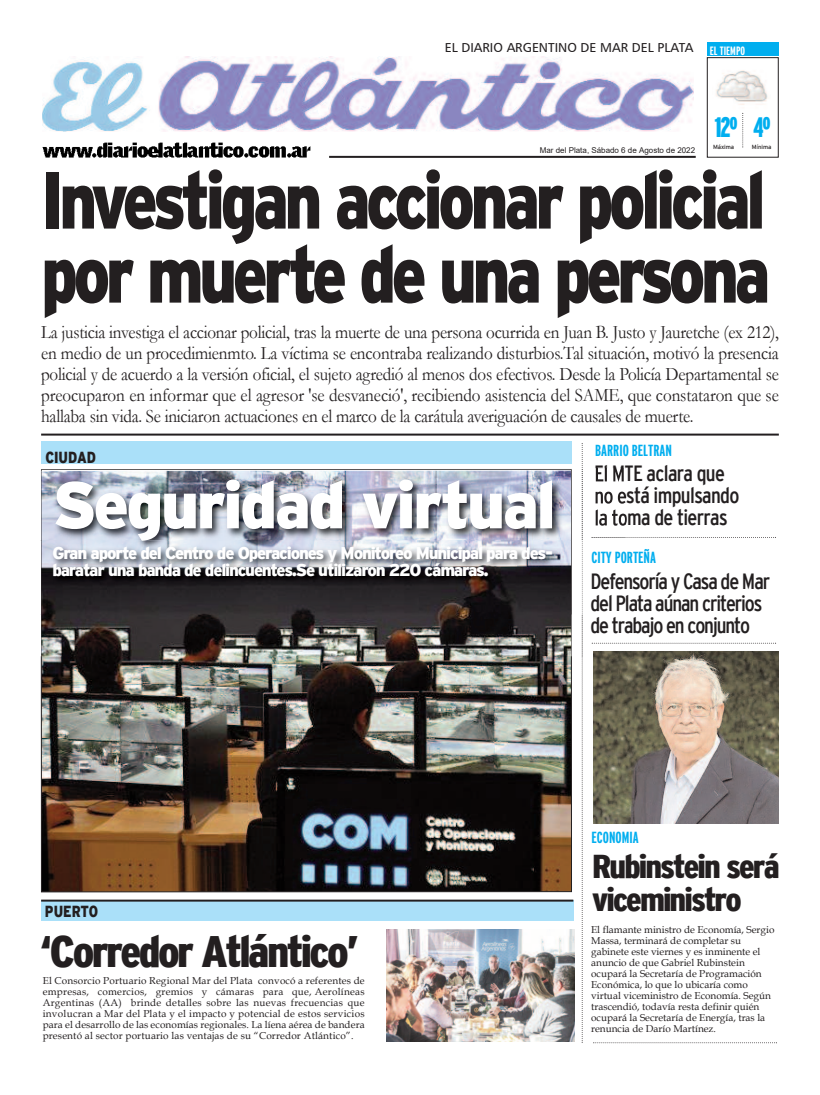
<style>
.page{position:relative;width:820px;height:1095px;background:#fff}
.page>*{position:absolute;margin:0;border:0;box-sizing:border-box;transform-origin:0 0}
.t1{font:900 80px/74px "Interstate";letter-spacing:-.07em;color:#231f20;scale:.81 1}
.t2{font:900 66px "Interstate";letter-spacing:-.045em;color:#fff}
.t3{font:900 condensed 44px "Interstate";letter-spacing:-.055em;color:#231f20;scale:1.07 1}
.t4{font:900 condensed 33px/33px "Interstate";letter-spacing:-.055em;color:#231f20;scale:1.07 1}
.t5{font:900 extra-condensed 28px "Interstate";color:#00aeef}
.t6{font:condensed 22px/22px "Interstate";letter-spacing:-.05em;color:#231f20}
.t7{font:condensed 22px/22px "Interstate";letter-spacing:-.03em;color:#231f20}
.t8{font:19px/21px "Garamond";letter-spacing:-.015em;color:#231f20;text-align:justify;scale:.9 1}
.t9{font:900 17px/17px "Interstate";letter-spacing:-.07em;color:#fff}
.t10{font:700 extra-condensed 16px "Interstate";color:#00aeef}
.t11{font:900 16px "Interstate";color:#231f20;scale:.8 1}
.t12{font:13px "Humanist 777 BT Roman B";color:#231f20}
.t13{font:700 extra-condensed 12px "Interstate";color:#fff}
.t14{font:10px/11px "Book Antiqua";color:#231f20}
.t15{font:8px "Arial";color:#231f20}
.t16{font:6px "Interstate";letter-spacing:-.005em;color:#231f20}
</style>
<div class="page">
<img style="left:43px;top:656px;width:526px;height:233px">
<div style="left:41px;top:899px;width:532px;height:21px;background:#aae0f9"></div>
<hr style="left:41px;top:899px;width:532px;height:2px;background:#231f20">
<hr style="left:41px;top:433px;width:737px;height:2px;background:#231f20">
<div style="left:41px;top:440px;width:530px;height:23px;background:#aae0f9"></div>
<img style="left:41px;top:470px;width:531px;height:186px">
<svg style="left:591px;top:537px;width:184px;height:1px"></svg>
<img style="left:595px;top:468px;width:29px;height:13px">
<img style="left:595px;top:491px;width:30px;height:12px">
<img style="left:595px;top:509px;width:30px;height:16px">
<img style="left:42px;top:56px;width:651px;height:75px">
<hr style="left:329px;top:156px;width:366px;height:2px;background:#231f20">
<div style="left:706px;top:57px;width:72px;height:100px;border:1px solid #231f20"></div>
<div style="left:706px;top:43px;width:72px;height:13px;background:#00aeef"></div>
<svg style="left:742px;top:113px;width:1px;height:34px"></svg>
<img style="left:716px;top:70px;width:52px;height:35px">
<img style="left:40px;top:540px;width:543px;height:74px">
<svg style="left:581px;top:443px;width:1px;height:598px"></svg>
<img style="left:42px;top:142px;width:269px;height:16px">
<svg style="left:592px;top:642px;width:182px;height:1px"></svg>
<img style="left:386px;top:929px;width:188px;height:112px">
<img style="left:593px;top:651px;width:185px;height:172px">
<h3 class="t12" style="left:444px;top:40px;width:250px">EL DIARIO ARGENTINO DE MAR DEL PLATA</h3>
<p class="t13" style="left:709px;top:44px;width:37px">EL TIEMPO</p>
<p class="t15" style="left:539px;top:145px;width:157px">Mar del Plata, Sábado 6 de Agosto de 2022</p>
<h3 class="t5" style="left:714px;top:111px;width:58px">12º 4º</h3>
<p class="t16" style="left:712px;top:143px;width:23px">Máxima</p>
<p class="t16" style="left:751px;top:143px;width:21px">Mínima</p>
<h1 class="t1" style="left:41px;top:162px;width:901px">Investigan accionar policial por muerte de una persona</h1>
<p class="t8" style="left:41px;top:321px;width:820px">La justicia investiga el accionar policial, tras la muerte de una persona ocurrida en Juan B. Justo y Jauretche (ex 212), en medio de un procedimienmto. La víctima se encontraba realizando disturbios.Tal situación, motivó la presencia policial y de acuerdo a la versión oficial, el sujeto agredió al menos dos efectivos. Desde la Policía Departamental se preocuparon en informar que el agresor 'se desvaneció', recibiendo asistencia del SAME, que constataron que se hallaba sin vida. Se iniciaron actuaciones en el marco de la carátula averiguación de causales de muerte.</p>
<h3 class="t7" style="left:594px;top:462px;width:147px">El MTE aclara que no está impulsando la toma de tierras</h3>
<h3 class="t10" style="left:595px;top:441px;width:78px">BARRIO BELTRAN</h3>
<h3 class="t11" style="left:45px;top:448px;width:65px">CIUDAD</h3>
<h2 class="t2" style="left:52px;top:467px;width:505px">Seguridad virtual</h2>
<h3 class="t9" style="left:52px;top:544px;width:502px">Gran aporte del Centro de Operaciones y Monitoreo Municipal para des&shy;baratar una banda de delincuentes.Se utilizaron 220 cámaras.</h3>
<h3 class="t10" style="left:591px;top:548px;width:66px">CITY PORTEÑA</h3>
<h3 class="t6" style="left:590px;top:570px;width:181px">Defensoría y Casa de Mar del Plata aúnan criterios de trabajo en conjunto</h3>
<h3 class="t11" style="left:45px;top:902px;width:68px">PUERTO</h3>
<h3 class="t3" style="left:40px;top:926px;width:300px">‘Corredor Atlántico’</h3>
<p class="t14" style="left:43px;top:975px;width:323px;text-align:justify">El Consorcio Portuario Regional Mar del Plata convocó a referentes de empresas, comercios, gremios y cámaras para que, Aerolíneas Argentinas (AA) brinde detalles sobre las nuevas frecuencias que involucran a Mar del Plata y el impacto y potencial de estos servicios para el desarrollo de las economías regionales. La líena aérea de bandera presentó al sector portuario las ventajas de su “Corredor Atlántico”.</p>
<h3 class="t10" style="left:591px;top:828px;width:48px">ECONOMIA</h3>
<h3 class="t4" style="left:592px;top:850px;width:177px">Rubinstein será viceministro</h3>
<p class="t14" style="left:591px;top:924px;width:185px">El flamante ministro de Economía, Sergio Massa, terminará de completar su gabinete este viernes y es inminente el anuncio de que Gabriel Rubinstein ocupará la Secretaría de Programación Económica, lo que lo ubicaría como virtual viceministro de Economía. Según trascendió, todavía resta definir quién ocupará la Secretaría de Energía, tras la renuncia de Darío Martínez.</p>
</div>
